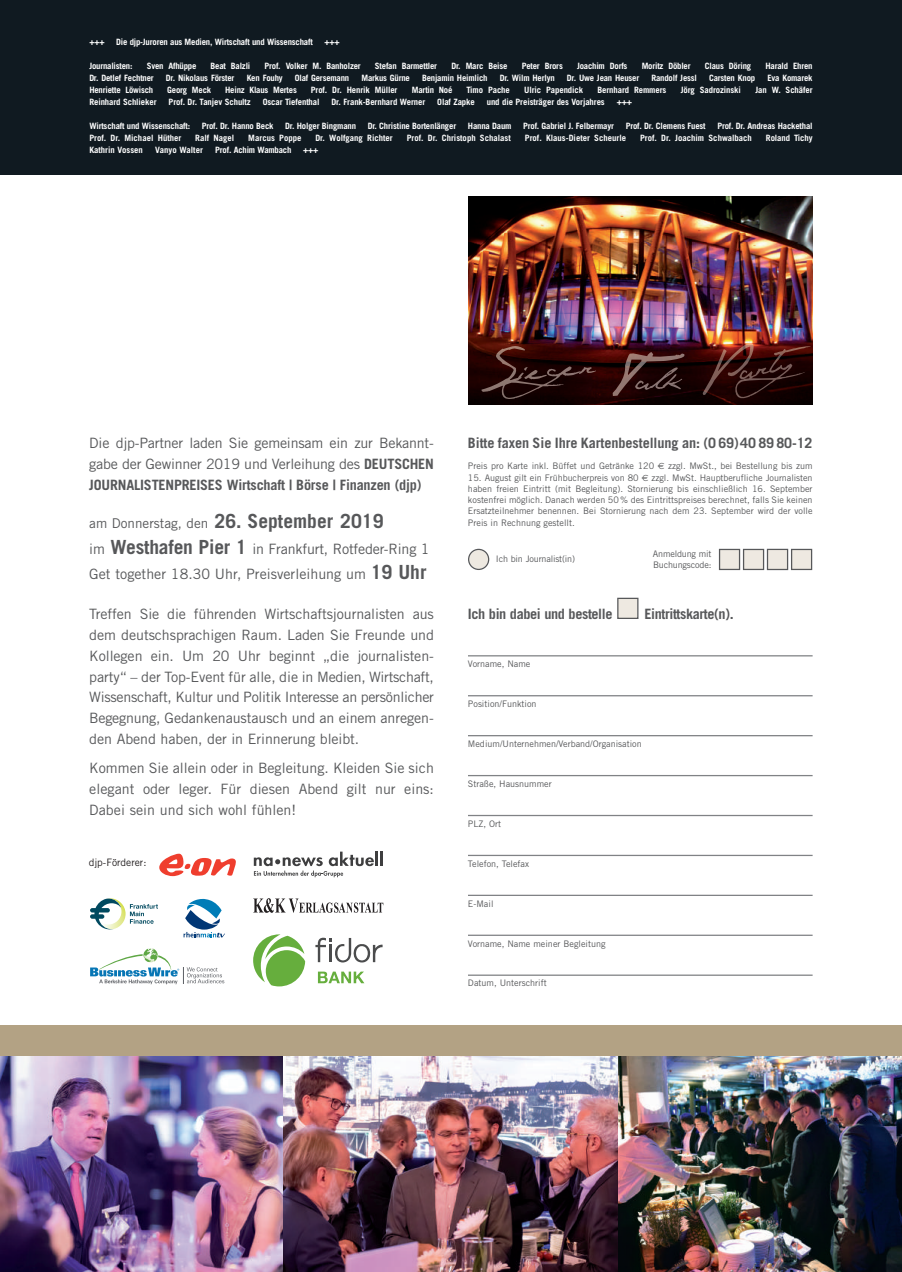
<style>
.page{position:relative;width:902px;height:1272px;background:#fff}
.page>*{position:absolute;margin:0;border:0;box-sizing:border-box;transform-origin:0 0}
.t1{font:14.25px/20.7px "Trade Gothic";letter-spacing:-.005em;color:#57585a;text-align:justify}
.t2{font:700 14.25px "Trade Gothic";letter-spacing:-.005em;color:#57585a}
.t3{font:700 14.25px "Trade Gothic";letter-spacing:-.03em;color:#57585a}
.t4{font:13.5px "Trade Gothic";color:#57585a}
.t5{font:10.2px "Trade Gothic";color:#231f20}
.t6{font:9px/11.2px "Trade Gothic";color:#57585a;text-align:justify}
.t7{font:9px/11.2px "Trade Gothic";letter-spacing:-.02em;color:#57585a}
.t8{font:700 8.7px "Trade Gothic";letter-spacing:-.02em;color:#fff}
.t9{font:700 8.7px "Trade Gothic";color:#fff}
.s1{font-weight:700}
.s2{font-weight:700;font-size:19.5px}
.s3{font-family:"Euro Sans"}
</style>
<div class="page">
<img style="left:0;top:1055px;width:618px;height:216px">
<img style="left:618px;top:1055px;width:283px;height:216px">
<hr style="left:468px;top:655px;width:344px;height:1px;background:#808285">
<hr style="left:468px;top:695px;width:344px;height:1px;background:#808285">
<hr style="left:468px;top:735px;width:344px;height:1px;background:#808285">
<hr style="left:468px;top:775px;width:344px;height:1px;background:#808285">
<hr style="left:468px;top:814px;width:344px;height:2px;background:#808285">
<hr style="left:468px;top:854px;width:344px;height:2px;background:#808285">
<hr style="left:468px;top:894px;width:344px;height:2px;background:#808285">
<hr style="left:468px;top:934px;width:344px;height:1px;background:#808285">
<hr style="left:468px;top:974px;width:344px;height:1px;background:#808285">
<div style="left:0;top:1025px;width:901px;height:30px;background:#b3a284"></div>
<div style="left:0;top:0;width:901px;height:174px;background:#101a21"></div>
<div style="left:720px;top:550px;width:18px;height:19px;background:#eee9e1"></div>
<div style="left:718px;top:549px;width:22px;height:21px;border:1px solid #57585a"></div>
<div style="left:744px;top:550px;width:18px;height:19px;background:#eee9e1"></div>
<div style="left:742px;top:549px;width:22px;height:21px;border:1px solid #57585a"></div>
<div style="left:768px;top:550px;width:18px;height:19px;background:#eee9e1"></div>
<div style="left:766px;top:549px;width:22px;height:21px;border:1px solid #57585a"></div>
<div style="left:792px;top:550px;width:18px;height:19px;background:#eee9e1"></div>
<div style="left:790px;top:549px;width:22px;height:21px;border:1px solid #57585a"></div>
<div style="left:618px;top:599px;width:19px;height:18px;background:#eee9e1"></div>
<div style="left:617px;top:597px;width:21px;height:22px;border:1px solid #57585a"></div>
<svg style="left:468px;top:548px;width:21px;height:22px"></svg>
<img style="left:468px;top:197px;width:344px;height:207px">
<img style="left:702px;top:343px;width:108px;height:55px">
<img style="left:481px;top:346px;width:114px;height:53px">
<img style="left:612px;top:352px;width:72px;height:44px">
<hr style="left:375px;top:851px;width:3px;height:14px;background:#3e3e3f">
<hr style="left:380px;top:851px;width:3px;height:14px;background:#3e3e3f">
<svg style="left:254px;top:851px;width:120px;height:26px"></svg>
<svg style="left:253px;top:898px;width:130px;height:14px"></svg>
<svg style="left:183px;top:898px;width:42px;height:39px"></svg>
<svg style="left:90px;top:898px;width:68px;height:31px"></svg>
<svg style="left:90px;top:948px;width:134px;height:36px"></svg>
<svg style="left:315px;top:937px;width:67px;height:25px"></svg>
<svg style="left:253px;top:934px;width:52px;height:52px"></svg>
<svg style="left:318px;top:971px;width:46px;height:12px"></svg>
<svg style="left:159px;top:853px;width:77px;height:23px"></svg>
<p class="t8" style="left:89px;top:38px;width:17px">+++</p>
<p class="t8" style="left:116px;top:38px;width:198px">Die djp-Juroren aus Medien, Wirtschaft und Wissenschaft</p>
<p class="t8" style="left:324px;top:38px;width:17px">+++</p>
<p class="t8" style="left:89px;top:62px;width:45px">Journalisten:</p>
<p class="t8" style="left:147px;top:62px;width:51px">Sven Afhüppe</p>
<p class="t8" style="left:210px;top:62px;width:41px">Beat Balzli</p>
<p class="t8" style="left:264px;top:62px;width:98px">Prof. Volker M. Banholzer</p>
<p class="t8" style="left:375px;top:62px;width:64px">Stefan Barmettler</p>
<p class="t8" style="left:451px;top:62px;width:58px">Dr. Marc Beise</p>
<p class="t8" style="left:521px;top:62px;width:43px">Peter Brors</p>
<p class="t8" style="left:577px;top:62px;width:52px">Joachim Dorfs</p>
<p class="t8" style="left:641px;top:62px;width:50px">Moritz Döbler</p>
<p class="t8" style="left:704px;top:62px;width:48px">Claus Döring</p>
<p class="t8" style="left:765px;top:62px;width:49px">Harald Ehren</p>
<p class="t8" style="left:89px;top:74px;width:66px">Dr. Detlef Fechtner</p>
<p class="t8" style="left:166px;top:74px;width:70px">Dr. Nikolaus Förster</p>
<p class="t8" style="left:247px;top:74px;width:38px">Ken Fouhy</p>
<p class="t8" style="left:295px;top:74px;width:56px">Olaf Gersemann</p>
<p class="t8" style="left:361px;top:74px;width:50px">Markus Gürne</p>
<p class="t8" style="left:422px;top:74px;width:67px">Benjamin Heimlich</p>
<p class="t8" style="left:499px;top:74px;width:57px">Dr. Wilm Herlyn</p>
<p class="t8" style="left:566px;top:74px;width:74px">Dr. Uwe Jean Heuser</p>
<p class="t8" style="left:651px;top:74px;width:47px">Randolf Jessl</p>
<p class="t8" style="left:709px;top:74px;width:48px">Carsten Knop</p>
<p class="t8" style="left:767px;top:74px;width:47px">Eva Komarek</p>
<p class="t8" style="left:89px;top:86px;width:65px">Henriette Löwisch</p>
<p class="t8" style="left:167px;top:86px;width:45px">Georg Meck</p>
<p class="t8" style="left:225px;top:86px;width:73px">Heinz Klaus Mertes</p>
<p class="t8" style="left:311px;top:86px;width:88px">Prof. Dr. Henrik Müller</p>
<p class="t8" style="left:412px;top:86px;width:42px">Martin Noé</p>
<p class="t8" style="left:466px;top:86px;width:45px">Timo Pache</p>
<p class="t8" style="left:524px;top:86px;width:60px">Ulric Papendick</p>
<p class="t8" style="left:597px;top:86px;width:70px">Bernhard Remmers</p>
<p class="t8" style="left:680px;top:86px;width:62px">Jörg Sadrozinski</p>
<p class="t8" style="left:755px;top:86px;width:59px">Jan W. Schäfer</p>
<p class="t8" style="left:89px;top:98px;width:69px">Reinhard Schlieker</p>
<p class="t8" style="left:168px;top:98px;width:84px">Prof. Dr. Tanjev Schultz</p>
<p class="t8" style="left:263px;top:98px;width:58px">Oscar Tiefenthal</p>
<p class="t8" style="left:331px;top:98px;width:95px">Dr. Frank-Bernhard Werner</p>
<p class="t8" style="left:437px;top:98px;width:39px">Olaf Zapke</p>
<p class="t8" style="left:487px;top:98px;width:119px">und die Preisträger des Vorjahres</p>
<p class="t8" style="left:616px;top:98px;width:17px">+++</p>
<p class="t8" style="left:89px;top:122px;width:102px">Wirtschaft und Wissenschaft:</p>
<p class="t8" style="left:202px;top:122px;width:73px">Prof. Dr. Hanno Beck</p>
<p class="t8" style="left:285px;top:122px;width:72px">Dr. Holger Bingmann</p>
<p class="t8" style="left:367px;top:122px;width:90px">Dr. Christine Bortenlänger</p>
<p class="t8" style="left:468px;top:122px;width:45px">Hanna Daum</p>
<p class="t8" style="left:523px;top:122px;width:92px">Prof. Gabriel J. Felbermayr</p>
<p class="t8" style="left:625px;top:122px;width:82px">Prof. Dr. Clemens Fuest</p>
<p class="t8" style="left:717px;top:122px;width:97px">Prof. Dr. Andreas Hackethal</p>
<p class="t9" style="left:89px;top:134px;width:94px">Prof. Dr. Michael Hüther</p>
<p class="t9" style="left:195px;top:134px;width:41px">Ralf Nagel</p>
<p class="t9" style="left:248px;top:134px;width:55px">Marcus Poppe</p>
<p class="t9" style="left:315px;top:134px;width:79px">Dr. Wolfgang Richter</p>
<p class="t9" style="left:407px;top:134px;width:106px">Prof. Dr. Christoph Schalast</p>
<p class="t9" style="left:524px;top:134px;width:103px">Prof. Klaus-Dieter Scheurle</p>
<p class="t9" style="left:640px;top:134px;width:113px">Prof. Dr. Joachim Schwalbach</p>
<p class="t8" style="left:765px;top:134px;width:48px">Roland Tichy</p>
<p class="t9" style="left:89px;top:146px;width:55px">Kathrin Vossen</p>
<p class="t9" style="left:155px;top:146px;width:49px">Vanyo Walter</p>
<p class="t8" style="left:215px;top:146px;width:78px">Prof. Achim Wambach</p>
<p class="t8" style="left:303px;top:146px;width:17px">+++</p>
<h1 class="t1" style="left:89px;top:433px;width:346px">Die djp-Partner laden Sie gemeinsam ein zur Bekannt&shy;gabe der Gewinner 2019 und Verleihung des <span class="s1">DEUTSCHEN JOURNALISTENPREISES Wirtschaft | Börse | Finanzen (djp)</span></h1>
<h2 class="t4" style="left:89px;top:518px;width:296px">am Donnerstag, den <span class="s2">26. September 2019</span></h2>
<h1 class="t1" style="left:89px;top:538px;width:342px;line-height:24.6px">im <span class="s2">Westhafen Pier 1</span> in Frankfurt, Rotfeder-Ring 1<br>Get together 18.30 Uhr, Preisverleihung um <span class="s2">19 Uhr</span></h1>
<p class="t1" style="left:89px;top:605px;width:346px">Treffen Sie die führenden Wirtschaftsjournalisten aus dem deutschsprachigen Raum. Laden Sie Freunde und Kollegen ein. Um 20 Uhr beginnt „die journalisten&shy;party“ – der Top-Event für alle, die in Medien, Wirtschaft, Wissenschaft, Kultur und Politik Interesse an persönlicher Begegnung, Gedankenaustausch und an einem anregen&shy;den Abend haben, der in Erinnerung bleibt.</p>
<h1 class="t1" style="left:89px;top:759px;width:346px">Kommen Sie allein oder in Begleitung. Kleiden Sie sich elegant oder leger. Für diesen Abend gilt nur eins:<br>Dabei sein und sich wohl fühlen!</h1>
<p class="t5" style="left:89px;top:858px;width:59px">djp-Förderer:</p>
<h1 class="t2" style="left:468px;top:437px;width:346px">Bitte faxen Sie Ihre Kartenbestellung an: (0 69)40 89 80-12</h1>
<p class="t6" style="left:468px;top:461px;width:346px">Preis pro Karte inkl. Büffet und Getränke 120 <span class="s3">€</span> zzgl. MwSt., bei Bestellung bis zum</p>
<p class="t6" style="left:468px;top:472px;width:346px">15. August gilt ein Frühbucherpreis von 80 <span class="s3">€</span> zzgl. MwSt. Hauptberufliche Journalisten haben freien Eintritt (mit Begleitung). Stornierung bis einschließlich 16. September kostenfrei möglich. Danach werden 50 % des Eintrittspreises berechnet, falls Sie keinen Ersatzteilnehmer benennen. Bei Stornierung nach dem 23. September wird der volle Preis in Rechnung gestellt.</p>
<p class="t7" style="left:496px;top:553px;width:81px">Ich bin Journalist(in)</p>
<p class="t7" style="left:652px;top:549px;width:60px">Anmeldung mit<br>Buchungscode:</p>
<h1 class="t3" style="left:468px;top:608px;width:146px">Ich bin dabei und bestelle</h1>
<h1 class="t3" style="left:644px;top:608px;width:91px">Eintrittskarte(n).</h1>
<p class="t6" style="left:468px;top:659px;width:64px">Vorname, Name</p>
<p class="t6" style="left:468px;top:699px;width:70px">Position/Funktion</p>
<p class="t6" style="left:468px;top:739px;width:175px">Medium/Unternehmen/Verband/Organisation</p>
<p class="t6" style="left:468px;top:778px;width:85px">Straße, Hausnummer</p>
<p class="t6" style="left:468px;top:818px;width:35px">PLZ, Ort</p>
<p class="t6" style="left:468px;top:858px;width:63px">Telefon, Telefax</p>
<p class="t6" style="left:468px;top:898px;width:27px">E-Mail</p>
<p class="t6" style="left:468px;top:938px;width:139px">Vorname, Name meiner Begleitung</p>
<p class="t6" style="left:468px;top:978px;width:80px">Datum, Unterschrift</p>
</div>
